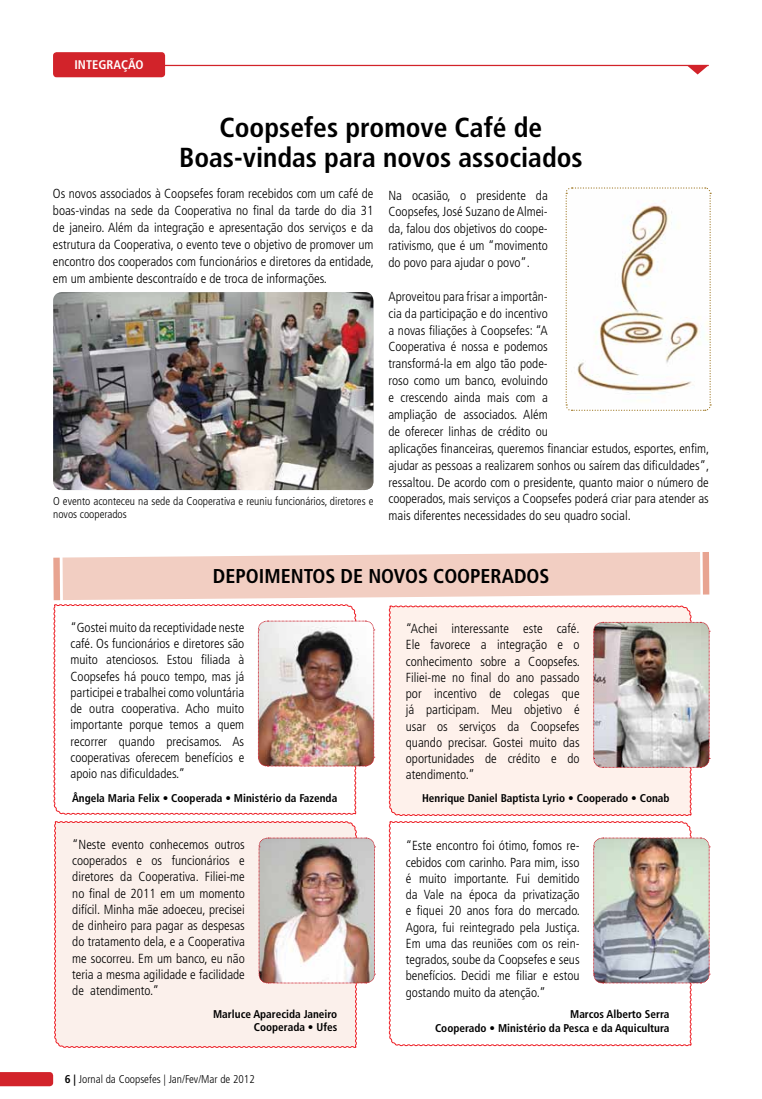
<style>
.page{position:relative;width:762px;height:1099px;background:#fff}
.page>*{position:absolute;margin:0;border:0;box-sizing:border-box;transform-origin:0 0}
.t1{font:condensed 27.5px/30px "Frutiger 67 Bold";color:#000;text-align:center}
.t2{font:condensed 20px "Frutiger 67 Bold";color:#000}
.t3{font:300 condensed 13.12px/16.2px "Frutiger";color:#000;text-align:justify}
.t4{font:condensed 12.5px "Frutiger 67 Bold";color:#fff}
.t5{font:condensed 11.25px/13.8px "Frutiger 67 Bold";color:#000;text-align:right}
.t6{font:300 condensed 11.25px/13.8px "Frutiger";color:#000}
.s1{font-family:"Frutiger 67 Bold";font-weight:400}
</style>
<div class="page">
<svg style="left:0;top:1072px;width:53px;height:14px"></svg>
<img style="left:53px;top:292px;width:320px;height:198px">
<div style="left:53px;top:52px;width:112px;height:25px;background:#d2232a;border-radius:4px"></div>
<hr style="left:141px;top:65px;width:568px;height:1px;background:#d2232a">
<svg style="left:686px;top:65px;width:23px;height:9px"></svg>
<svg style="left:53px;top:604px;width:303px;height:210px"></svg>
<div style="left:54px;top:821px;width:303px;height:227px;background:#fbf0eb"></div>
<div style="left:389px;top:605px;width:303px;height:211px;background:#fef1eb"></div>
<img style="left:258px;top:620px;width:117px;height:146px">
<img style="left:258px;top:837px;width:117px;height:146px">
<img style="left:593px;top:621px;width:117px;height:147px">
<svg style="left:53px;top:552px;width:656px;height:48px"></svg>
<svg style="left:389px;top:821px;width:303px;height:225px"></svg>
<img style="left:593px;top:837px;width:117px;height:146px">
<svg style="left:565px;top:187px;width:146px;height:224px"></svg>
<p class="t4" style="left:74px;top:57px;width:71px">integração</p>
<h1 class="t1" style="left:179px;top:112px;width:405px">Coopsefes promove Café de<br>Boas-vindas para novos associados</h1>
<p class="t3" style="left:53px;top:186px;width:322px;line-height:16.9px">Os novos associados à Coopsefes foram recebidos com um café de boas-vindas na sede da Cooperativa no final da tarde do dia 31 de janeiro. Além da integração e apresentação dos serviços e da estrutura da Cooperativa, o evento teve o objetivo de promover um encontro dos cooperados com funcionários e diretores da entidade, em um ambiente descontraído e de troca de informações.</p>
<p class="t6" style="left:53px;top:494px;width:322px">O evento aconteceu na sede da Cooperativa e reuniu funcionários, diretores e novos cooperados</p>
<p class="t3" style="left:388px;top:187px;width:161px;line-height:16.9px">Na ocasião, o presidente da Coopsefes, José Suzano de Almei&shy;da, falou dos objetivos do coope&shy;rativismo, que é um “movimento do povo para ajudar o povo”.</p>
<p class="t3" style="left:388px;top:288px;width:322px;line-height:16.9px;text-align:left">Aproveitou para frisar a importân-<br>cia da participação e do incentivo<br>a novas filiações à Coopsefes: “A<br>Cooperativa é nossa e podemos<br>transformá-la em algo tão pode-<br>roso como um banco, evoluindo<br>e crescendo ainda mais com a<br>ampliação de associados. Além<br>de oferecer linhas de crédito ou<br>aplicações financeiras, queremos financiar estudos, esportes, enfim, ajudar as pessoas a realizarem sonhos ou saírem das dificuldades”, ressaltou. De acordo com o presidente, quanto maior o número de cooperados, mais serviços a Coopsefes poderá criar para atender as mais diferentes necessidades do seu quadro social.</p>
<h2 class="t2" style="left:213px;top:564px;width:336px">Depoim entos de novos cooperados</h2>
<p class="t3" style="left:71px;top:619px;width:175px">“Gostei muito da receptividade neste café. Os funcionários e diretores são muito atenciosos. Estou filiada à Coopsefes há pouco tempo, mas já participei e trabalhei como voluntária de outra cooperativa. Acho muito importante porque temos a quem recorrer quando precisamos. As cooperativas oferecem benefícios e apoio nas dificuldades.”</p>
<p class="t5" style="left:72px;top:791px;width:267px">Ângela Maria Felix • Cooperada • Ministério da Fazenda</p>
<p class="t3" style="left:72px;top:836px;width:174px">“Neste evento conhecemos outros cooperados e os funcionários e diretores da Cooperativa. Filiei-me no final de 2011 em um momento difícil. Minha mãe adoeceu, precisei de dinheiro para pagar as despesas do tratamento dela, e a Cooperativa me socorreu. Em um banco, eu não teria a mesma agilidade e facilidade de atendimento.”</p>
<p class="t5" style="left:213px;top:1006px;width:126px">Marluce Aparecida Janeiro<br>Cooperada • Ufes</p>
<p class="t6" style="left:65px;top:1071px;width:192px"><span class="s1">6 |</span> Jornal da Coopsefes | Jan/Fev/Mar de 2012</p>
<p class="t3" style="left:406px;top:620px;width:176px">“Achei interessante este café.<br>Ele favorece a integração e o conhecimento sobre a Coopsefes.<br>Filiei-me no final do ano passado por incentivo de colegas que já participam. Meu objetivo é usar os serviços da Coopsefes quando precisar. Gostei muito das oportunidades de crédito e do atendimento.”</p>
<p class="t5" style="left:422px;top:791px;width:249px">Henrique Daniel Baptista Lyrio • Cooperado • Conab</p>
<p class="t3" style="left:406px;top:837px;width:176px">“Este encontro foi ótimo, fomos re&shy;cebidos com carinho. Para mim, isso é muito importante. Fui demitido da Vale na época da privatização e fiquei 20 anos fora do mercado.<br>Agora, fui reintegrado pela Justiça.<br>Em uma das reuniões com os rein&shy;tegrados, soube da Coopsefes e seus benefícios. Decidi me filiar e estou gostando muito da atenção.”</p>
<p class="t5" style="left:435px;top:1007px;width:236px">Marcos Alberto Serra<br>Cooperado • Ministério da Pesca e da Aquicultura</p>
</div>
